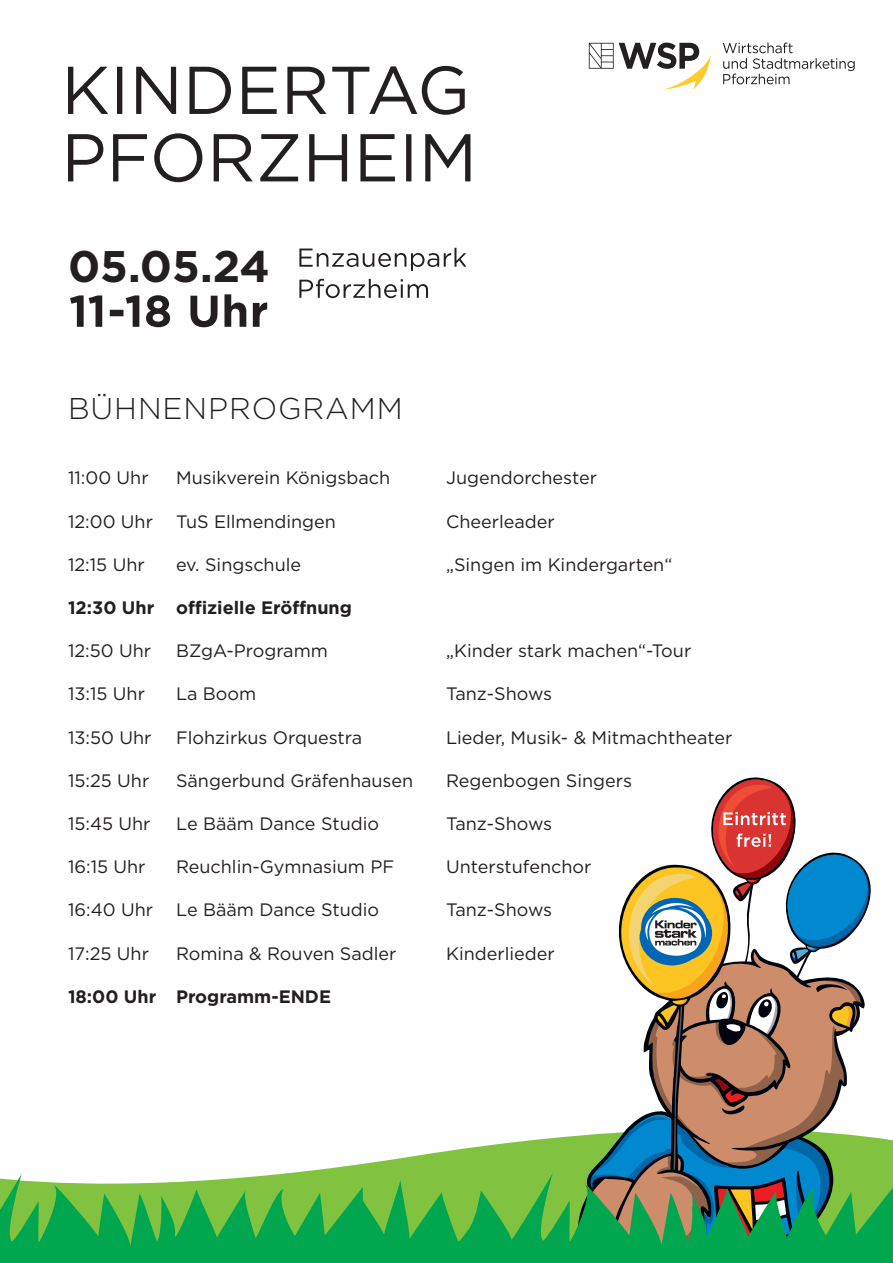
<style>
.page{position:relative;width:893px;height:1263px;background:#fff}
.page>*{position:absolute;margin:0;border:0;box-sizing:border-box;transform-origin:0 0}
.t1{font:700 44.25px "Gotham";color:#231f20}
.t2{font:300 30px "Gotham";letter-spacing:.03em;color:#231f20}
.t3{font:18px "Gotham";color:#231f20}
.t4{font:700 18px "Gotham";color:#231f20}
</style>
<div class="page">
<svg style="left:308px;top:1135px;width:585px;height:36px;fill:#81c340"></svg>
<svg style="left:358px;top:1170px;width:535px;height:93px;background:#3db447"></svg>
<svg style="left:0;top:1171px;width:363px;height:92px;background:#48b957"></svg>
<svg style="left:580px;top:777px;width:305px;height:484px"></svg>
<svg style="left:723px;top:43px;width:132px;height:41px"></svg>
<svg style="left:589px;top:43px;width:122px;height:46px"></svg>
<svg style="left:68px;top:133px;width:402px;height:49px"></svg>
<svg style="left:68px;top:66px;width:397px;height:49px"></svg>
<svg style="left:70px;top:294px;width:197px;height:33px"></svg>
<svg style="left:299px;top:279px;width:129px;height:19px"></svg>
<svg style="left:299px;top:248px;width:167px;height:23px"></svg>
<h1 class="t1" style="left:68px;top:237px;width:204px">05.05.24</h1>
<h2 class="t2" style="left:68px;top:390px;width:336px">BÜHNENPROGRAMM</h2>
<p class="t3" style="left:68px;top:466px;width:82px">11:00 Uhr</p>
<p class="t3" style="left:176px;top:466px;width:216px">Musikverein Königsbach</p>
<p class="t3" style="left:446px;top:466px;width:152px">Jugendorchester</p>
<p class="t3" style="left:68px;top:510px;width:86px">12:00 Uhr</p>
<p class="t3" style="left:176px;top:510px;width:161px">TuS Ellmendingen</p>
<p class="t3" style="left:446px;top:510px;width:110px">Cheerleader</p>
<p class="t3" style="left:68px;top:553px;width:78px">12:15 Uhr</p>
<p class="t3" style="left:176px;top:553px;width:127px">ev. Singschule</p>
<p class="t3" style="left:446px;top:553px;width:228px">„Singen im Kindergarten“</p>
<p class="t4" style="left:68px;top:596px;width:285px">12:30 Uhr offizielle Eröffnung</p>
<p class="t3" style="left:68px;top:639px;width:85px">12:50 Uhr</p>
<p class="t3" style="left:176px;top:639px;width:153px">BZgA-Programm</p>
<p class="t3" style="left:446px;top:639px;width:247px">„Kinder stark machen“-Tour</p>
<p class="t3" style="left:68px;top:682px;width:78px">13:15 Uhr</p>
<p class="t3" style="left:176px;top:682px;width:82px">La Boom</p>
<p class="t3" style="left:446px;top:682px;width:108px">Tanz-Shows</p>
<p class="t3" style="left:68px;top:726px;width:85px">13:50 Uhr</p>
<p class="t3" style="left:176px;top:726px;width:188px">Flohzirkus Orquestra</p>
<p class="t3" style="left:446px;top:726px;width:288px">Lieder, Musik- &amp; Mitmachtheater</p>
<p class="t3" style="left:68px;top:769px;width:83px">15:25 Uhr</p>
<p class="t3" style="left:176px;top:769px;width:239px">Sängerbund Gräfenhausen</p>
<p class="t3" style="left:446px;top:769px;width:188px">Regenbogen Singers</p>
<p class="t3" style="left:68px;top:812px;width:84px">15:45 Uhr</p>
<p class="t3" style="left:176px;top:812px;width:205px">Le Bääm Dance Studio</p>
<p class="t3" style="left:446px;top:812px;width:108px">Tanz-Shows</p>
<p class="t3" style="left:68px;top:855px;width:79px">16:15 Uhr</p>
<p class="t3" style="left:176px;top:855px;width:220px">Reuchlin-Gymnasium PF</p>
<p class="t3" style="left:446px;top:855px;width:147px">Unterstufenchor</p>
<p class="t3" style="left:68px;top:898px;width:87px">16:40 Uhr</p>
<p class="t3" style="left:176px;top:898px;width:205px">Le Bääm Dance Studio</p>
<p class="t3" style="left:446px;top:898px;width:108px">Tanz-Shows</p>
<p class="t3" style="left:68px;top:942px;width:82px">17:25 Uhr</p>
<p class="t3" style="left:176px;top:942px;width:222px">Romina &amp; Rouven Sadler</p>
<p class="t3" style="left:446px;top:942px;width:110px">Kinderlieder</p>
<p class="t4" style="left:68px;top:984px;width:265px">18:00 Uhr Programm-ENDE</p>
</div>
